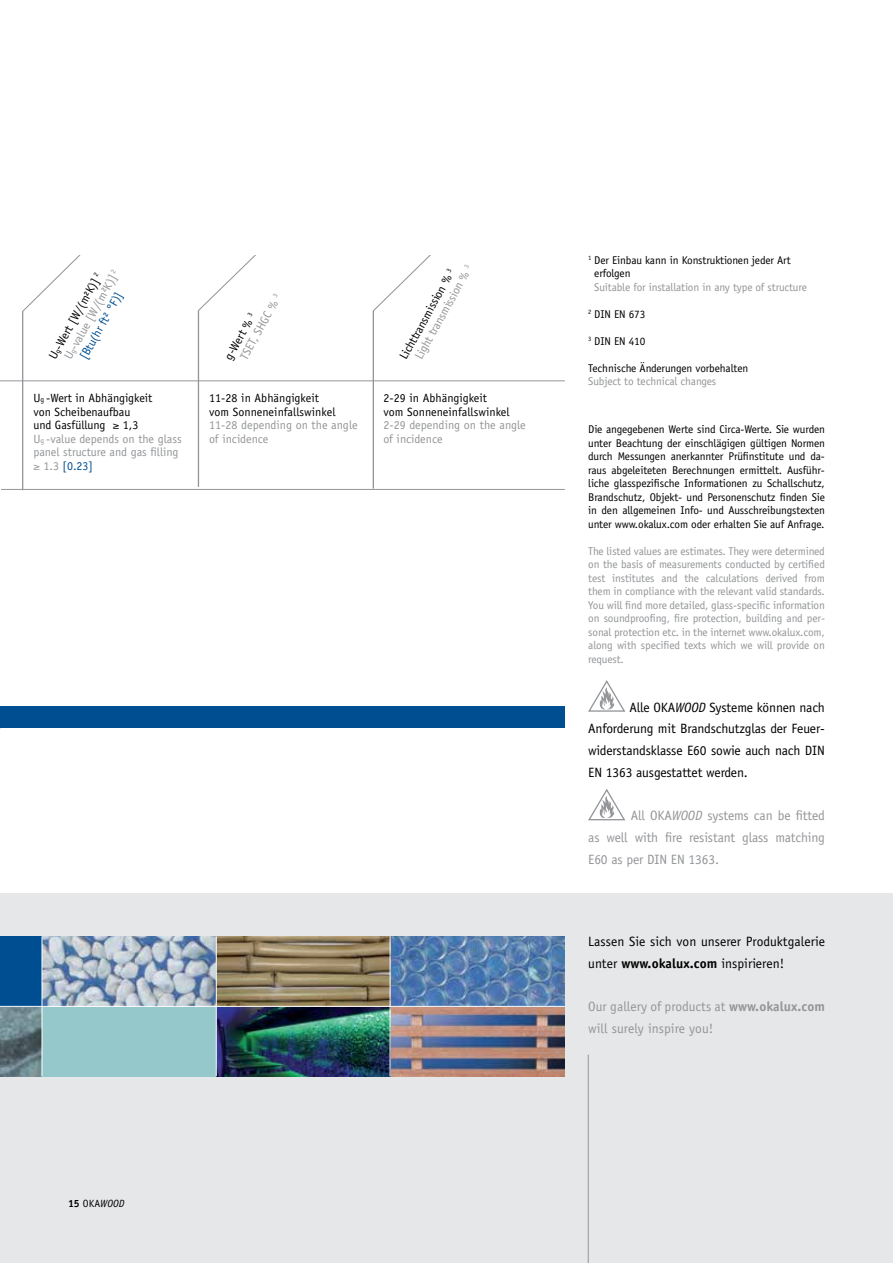
<style>
.page{position:relative;width:893px;height:1263px;background:#fff}
.page>*{position:absolute;margin:0;border:0;box-sizing:border-box;transform-origin:0 0}
.t1{font:13.5px/21.8px "Officina Sans";letter-spacing:-.01em;color:#000}
.t2{font:13.5px/21.8px "Officina Sans";letter-spacing:-.01em;color:#939598}
.t3{font:12px/13.5px "Officina Sans";color:#939598}
.t4{font:12px/13.5px "Officina Sans";letter-spacing:.005em;color:#000}
.t5{font:12px "Officina Sans";color:#004e92}
.t6{font:11.25px/13.5px "Officina Sans";letter-spacing:-.01em;color:#000}
.t7{font:11.25px/13.5px "Officina Sans";letter-spacing:-.01em;color:#939598;text-align:justify}
.t8{font:italic 10.5px "Officina Sans";color:#000}
.s1{font-size:7.5px}
.s2{color:#000}
.s3{font-size:7.5px;color:#000}
.s4{color:#004e92}
.s5{color:#939598}
.s6{font-style:italic}
.s7{font-weight:700}
.s8{font-weight:700;font-style:normal}
.s9{font-style:normal}
</style>
<div class="page">
<div style="left:0;top:893px;width:893px;height:370px;background:#e6e7e8"></div>
<svg style="left:22px;top:255px;width:86px;height:236px"></svg>
<svg style="left:198px;top:255px;width:86px;height:232px"></svg>
<svg style="left:373px;top:255px;width:86px;height:234px"></svg>
<hr style="left:1px;top:489px;width:564px;height:1px;background:#939598">
<img style="left:0;top:1007px;width:42px;height:69px">
<img style="left:391px;top:1007px;width:174px;height:69px">
<div style="left:42px;top:1006px;width:174px;height:70px;background:#95c8cb"></div>
<img style="left:217px;top:1007px;width:173px;height:69px">
<div style="left:0;top:936px;width:42px;height:70px;background:#004e92"></div>
<img style="left:43px;top:936px;width:173px;height:70px">
<svg style="left:391px;top:936px;width:174px;height:70px;background:#5980af"></svg>
<svg style="left:217px;top:936px;width:173px;height:70px;background:#8f7e5e"></svg>
<hr style="left:42px;top:936px;width:1px;height:140px;background:#fff">
<hr style="left:216px;top:936px;width:1px;height:140px;background:#fff">
<hr style="left:390px;top:936px;width:1px;height:140px;background:#fff">
<hr style="left:0;top:1006px;width:565px;height:1px;background:#fff">
<hr style="left:588px;top:1055px;width:1px;height:208px;background:#939598">
<div style="left:0;top:706px;width:565px;height:22px;background:#004e92"></div>
<hr style="left:0;top:380px;width:565px;height:1px;background:#939598">
<svg style="left:588px;top:680px;width:38px;height:32px"></svg>
<svg style="left:588px;top:789px;width:38px;height:32px"></svg>
<p class="t3" style="left:62px;top:355px;width:102px;rotate:-61deg">U<span class="s1">g</span>-value [W/(m²K)] <sup>2</sup></p>
<p class="t4" style="left:46px;top:355px;width:98px;rotate:-61deg">U<span class="s1">g</span>-Wert [W/(m²K)] <sup>2</sup></p>
<p class="t5" style="left:77px;top:355px;width:77px;rotate:-61deg">[Btu(hr ft² °F)]</p>
<p class="t3" style="left:33px;top:391px;width:150px"><span class="s2">U</span><span class="s3">g</span> <span class="s2">-Wert in Abhängigkeit<br>von Scheibenaufbau<br>und Gasfüllung</span> <span class="s2">≥ 1,3<br></span>U<span class="s1">g</span> -value depends on the glass panel structure and gas filling ≥ 1.3 <span class="s4">[0.23]</span></p>
<p class="t3" style="left:225px;top:349px;width:74px;text-indent:-8px;rotate:-61deg"><span class="s2">g-Wert %</span> <sup>3<br></sup>TSET, SHGC % <sup>3</sup></p>
<p class="t4" style="left:209px;top:391px;width:128px">11-28 in Abhängigkeit vom Sonneneinfallswinkel</p>
<p class="t3" style="left:209px;top:418px;width:150px">11-28 depending on the angle of incidence</p>
<p class="t4" style="left:400px;top:349px;width:107px;text-indent:-7px;rotate:-61deg">Lichttransmission % <sup>3<br></sup><span class="s5">Light transmission %</span> <sup>3</sup></p>
<p class="t4" style="left:383px;top:391px;width:128px">2-29 in Abhängigkeit vom Sonneneinfallswinkel</p>
<p class="t3" style="left:383px;top:418px;width:144px">2-29 depending on the angle of incidence</p>
<p class="t6" style="left:594px;top:253px;width:198px;text-indent:-6px"><sup>1</sup> Der Einbau kann in Konstruktionen jeder Art erfolgen</p>
<p class="t7" style="left:594px;top:280px;width:214px">Suitable for installation in any type of structure</p>
<p class="t6" style="left:588px;top:307px;width:59px"><sup>2</sup> DIN EN 673</p>
<p class="t6" style="left:588px;top:334px;width:59px"><sup>3</sup> DIN EN 410</p>
<p class="t6" style="left:588px;top:361px;width:162px">Technische Änderungen vorbehalten</p>
<p class="t7" style="left:588px;top:375px;width:130px">Subject to technical changes</p>
<p class="t6" style="left:588px;top:423px;width:238px;text-align:justify">Die angegebenen Werte sind Circa-Werte. Sie wurden unter Beachtung der einschlägigen gültigen Normen durch Messungen anerkannter Prüfinstitute und da&shy;raus abgeleiteten Berechnungen ermittelt. Ausführ&shy;liche glasspezifische Informationen zu Schallschutz, Brandschutz, Objekt- und Personenschutz finden Sie in den allgemeinen Info- und Ausschreibungstexten unter www.okalux.com oder erhalten Sie auf Anfrage.</p>
<p class="t7" style="left:588px;top:544px;width:238px">The listed values are estimates. They were determined on the basis of measurements conducted by certified test institutes and the calculations derived from them in compliance with the relevant valid standards.<br>You will find more detailed, glass-specific information on soundproofing, fire protection, building and per&shy;sonal protection etc. in the internet www.okalux.com, along with specified texts which we will provide on request.</p>
<p class="t1" style="left:588px;top:696px;width:238px;text-align:justify;text-indent:41px">Alle OKA<span class="s6">WOOD</span> Systeme können nach Anforderung mit Brandschutzglas der Feuer&shy;widerstandsklasse E60 sowie auch nach DIN EN 1363 ausgestattet werden.</p>
<p class="t2" style="left:588px;top:805px;width:238px;text-align:justify;text-indent:43px">All OKA<span class="s6">WOOD</span> systems can be fitted as well with fire resistant glass matching E60 as per DIN EN 1363.</p>
<p class="t1" style="left:588px;top:930px;width:238px">Lassen Sie sich von unserer Produktgalerie unter <span class="s7">www.okalux.com</span> inspirieren!</p>
<p class="t2" style="left:588px;top:996px;width:238px">Our gallery of products at <span class="s7">www.okalux.com </span>will surely inspire you!</p>
<p class="t8" style="left:68px;top:1197px;width:58px"><span class="s8">15</span> <span class="s9">OKA</span>WOOD</p>
</div>
